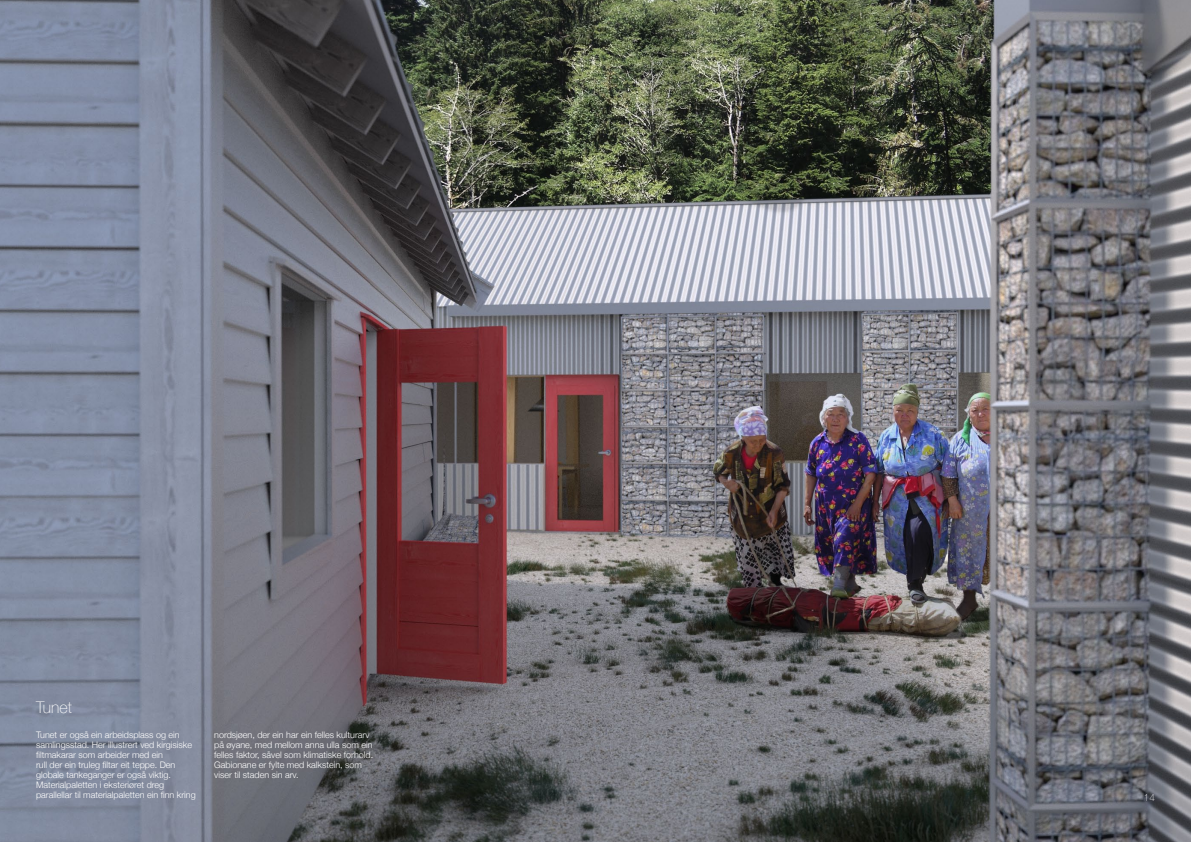
<style>
.page{position:relative;width:1191px;height:842px;background:#fff}
.page>*{position:absolute;margin:0;border:0;box-sizing:border-box;transform-origin:0 0}
.t1{font:100 16px "Helvetica Neue";color:#fff}
.t2{font:100 10px "Helvetica Neue";color:#fff}
.t3{font:300 9px/10px "Helvetica Neue";color:#fff}
</style>
<div class="page">
<img style="left:0;top:0;width:1191px;height:842px">
<p class="t1" style="left:36px;top:695px;width:37px">Tunet</p>
<p class="t3" style="left:36px;top:729px;width:161px">Tunet er også ein arbeidsplass og ein samlingsstad. Her illustrert ved kirgisiske filtmakarar som arbeider med ein<br>rull der ein truleg filtar eit teppe. Den globale tankeganger er også viktig.<br>Materialpaletten i eksteriøret dreg parallellar til materialpaletten ein finn kring</p>
<p class="t3" style="left:214px;top:729px;width:161px">nordsjøen, der ein har ein felles kulturarv på øyane, med mellom anna ulla som ein felles faktor, såvel som klimatiske forhold.<br>Gabionane er fylte med kalkstein, som viser til staden sin arv.</p>
<p class="t2" style="left:1143px;top:789px;width:13px">14</p>
</div>
